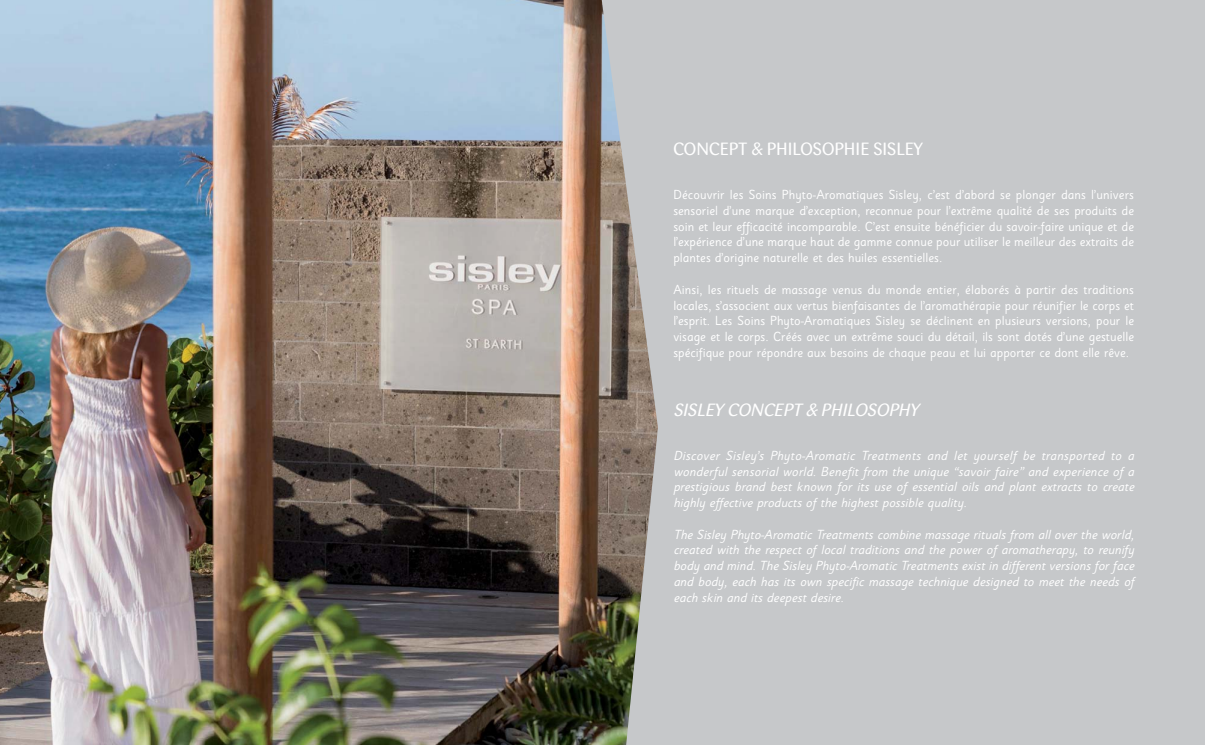
<style>
.page{position:relative;width:1205px;height:745px;background:#fff}
.page>*{position:absolute;margin:0;border:0;box-sizing:border-box;transform-origin:0 0}
.t1{font:17.5px "Barmeno";letter-spacing:.02em;color:#fff}
.t2{font:italic 17.5px "Barmeno";color:#fff}
.t3{font:13.12px/15.8px "Sassoon Sans";color:#fff;text-align:justify}
.t4{font:italic 13.12px/15.8px "Sassoon Sans";color:#fff;text-align:justify}
</style>
<div class="page">
<div style="left:472px;top:0;width:733px;height:744px;background:#c6c8ca"></div>
<img style="left:0;top:0;width:658px;height:744px">
<h1 class="t1" style="left:673px;top:142px;width:251px">CONCEPT &amp; PHILOSOPHIE SISLEY</h1>
<p class="t3" style="left:673px;top:188px;width:462px">Découvrir les Soins Phyto-Aromatiques Sisley, c’est d’abord se plonger dans l’univers sensoriel d’une marque d’exception, reconnue pour l’extrême qualité de ses produits de soin et leur efficacité incomparable. C’est ensuite bénéficier du savoir-faire unique et de l’expérience d’une marque haut de gamme connue pour utiliser le meilleur des extraits de plantes d’origine naturelle et des huiles essentielles.</p>
<p class="t3" style="left:673px;top:283px;width:462px">Ainsi, les rituels de massage venus du monde entier, élaborés à partir des traditions locales, s’associent aux vertus bienfaisantes de l’aromathérapie pour réunifier le corps et l’esprit. Les Soins Phyto-Aromatiques Sisley se déclinent en plusieurs versions, pour le visage et le corps. Créés avec un extrême souci du détail, ils sont dotés d’une gestuelle spécifique pour répondre aux besoins de chaque peau et lui apporter ce dont elle rêve.</p>
<h1 class="t2" style="left:673px;top:402px;width:250px">SISLEY CONCEPT &amp; PHILOSOPHY</h1>
<p class="t4" style="left:673px;top:449px;width:465px">Discover Sisley’s Phyto-Aromatic Treatments and let yourself be transported to a wonderful sensorial world. Benefit from the unique “savoir faire” and experience of a prestigious brand best known for its use of essential oils and plant extracts to create highly effective products of the highest possible quality.</p>
<p class="t4" style="left:673px;top:527px;width:465px;text-align:left">The Sisley Phyto-Aromatic Treatments combine massage rituals from all over the world, created with the respect of local traditions and the power of aromatherapy, to reunify body and mind.The Sisley Phyto-Aromatic Treatmentsexistin differentversionsforface and body, each has its own specific massage technique designed to meet the needs of each skin and its deepest desire.</p>
</div>
